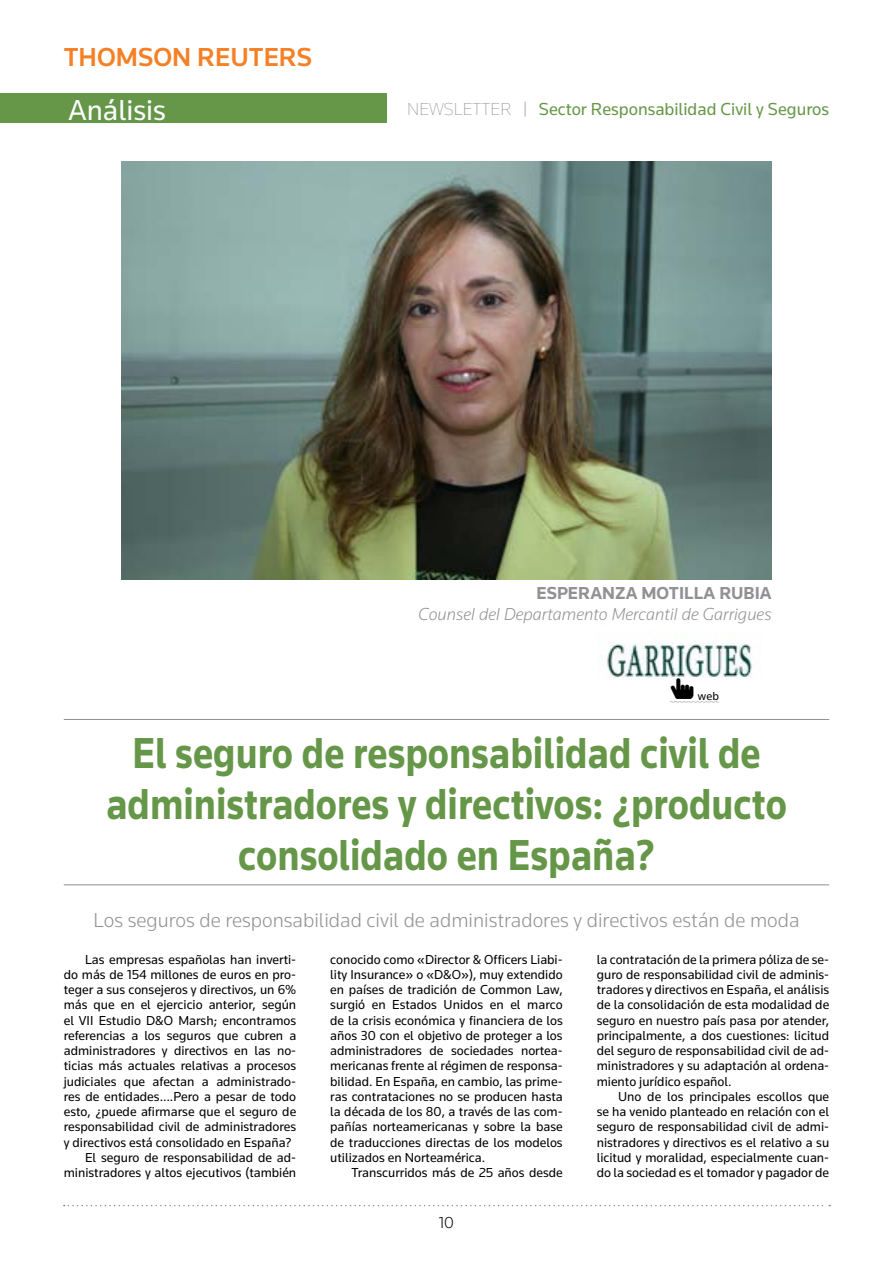
<style>
.page{position:relative;width:893px;height:1263px;background:#fff}
.page>*{position:absolute;margin:0;border:0;box-sizing:border-box;transform-origin:0 0}
.t1{font:700 45px/51.3px "Knowledge";color:#669749;text-align:center;scale:.88 1}
.t2{font:30px "Knowledge";color:#fff}
.t3{font:500 27px "Knowledge";color:#f58025}
.t4{font:300 21px "Knowledge";color:#919195}
.t5{font:18px "Knowledge";color:#669749}
.t6{font:italic 300 18px "Knowledge";color:#919195}
.t7{font:700 18px "Knowledge";color:#919195}
.t8{font:300 16.5px "Knowledge";color:#000}
.t9{font:13.5px/15.3px "Knowledge";color:#000;text-align:justify}
.t10{font:12px "Knowledge";color:#000}
.s1{font-weight:200;color:#919195}
.s2{font-weight:300;font-size:15px;color:#919195}
</style>
<div class="page">
<svg style="left:64px;top:1205px;width:766px;height:1px"></svg>
<div style="left:0;top:94px;width:387px;height:29px;background:#669749"></div>
<hr style="left:64px;top:719px;width:765px;height:1px;background:#919195">
<hr style="left:64px;top:884px;width:765px;height:1px;background:#919195">
<img style="left:121px;top:162px;width:651px;height:417px">
<img style="left:607px;top:642px;width:146px;height:37px">
<svg style="left:669px;top:701px;width:50px;height:2px"></svg>
<h3 class="t3" style="left:64px;top:40px;width:250px">THOMSON REUTERS</h3>
<h2 class="t2" style="left:68px;top:92px;width:99px">Análisis</h2>
<h3 class="t5" style="left:407px;top:98px;width:423px"><span class="s1">NEWSLETTER</span> <span class="s2">|</span> Sector Responsabilidad Civil y Seguros</h3>
<h3 class="t7" style="left:536px;top:582px;width:23px">Esperanza</h3>
<h3 class="t7" style="left:641px;top:582px;width:36px">Motilla</h3>
<h3 class="t7" style="left:719px;top:582px;width:45px">Rubia</h3>
<h3 class="t6" style="left:419px;top:603px;width:354px">Counsel del Departamento Mercantil de Garrigues</h3>
<p class="t10" style="left:670px;top:688px;width:51px"><sup>z</sup> web</p>
<h1 class="t1" style="left:106px;top:726px;width:775px">El seguro de responsabilidad civil de administradores y directivos: ¿producto consolidado en España?</h1>
<h3 class="t4" style="left:93px;top:907px;width:708px">Los seguros de responsabilidad civil de administradores y directivos están de moda</h3>
<p class="t9" style="left:85px;top:951px;width:213px">Las empresas españolas han inverti-</p>
<p class="t9" style="left:64px;top:967px;width:234px">do más de 154 millones de euros en pro-</p>
<p class="t9" style="left:64px;top:982px;width:234px">teger a sus consejeros y directivos, un 6%</p>
<p class="t9" style="left:64px;top:997px;width:234px">más que en el ejercicio anterior, según</p>
<p class="t9" style="left:64px;top:1012px;width:234px">el VII Estudio D&amp;O Marsh; encontramos</p>
<p class="t9" style="left:64px;top:1027px;width:234px">referencias a los seguros que cubren a</p>
<p class="t9" style="left:64px;top:1043px;width:234px">administradores y directivos en las no-</p>
<p class="t9" style="left:64px;top:1058px;width:234px">ticias más actuales relativas a procesos</p>
<p class="t9" style="left:64px;top:1073px;width:234px">judiciales que afectan a administrado-</p>
<p class="t9" style="left:64px;top:1088px;width:234px">res de entidades….Pero a pesar de todo</p>
<p class="t9" style="left:64px;top:1104px;width:234px">esto, ¿puede afirmarse que el seguro de</p>
<p class="t9" style="left:64px;top:1119px;width:234px">responsabilidad civil de administradores</p>
<p class="t9" style="left:64px;top:1134px;width:229px">y directivos está consolidado en España?</p>
<p class="t9" style="left:85px;top:1149px;width:213px">El seguro de responsabilidad de ad-</p>
<p class="t9" style="left:64px;top:1165px;width:234px">ministradores y altos ejecutivos (también</p>
<p class="t9" style="left:597px;top:951px;width:234px">la contratación de la primera póliza de se&shy;guro de responsabilidad civil de adminis&shy;tradores y directivos en España, el análisis de la consolidación de esta modalidad de seguro en nuestro país pasa por atender, principalmente, a dos cuestiones: licitud del seguro de responsabilidad civil de ad&shy;ministradores y su adaptación al ordena&shy;miento jurídico español.</p>
<p class="t9" style="left:597px;top:1088px;width:234px;text-indent:21px">Uno de los principales escollos que se ha venido planteado en relación con el seguro de responsabilidad civil de admi&shy;nistradores y directivos es el relativo a su licitud y moralidad, especialmente cuan&shy;do la sociedad es el tomador y pagador de</p>
<p class="t9" style="left:330px;top:951px;width:234px">conocido como «Director &amp; Officers Liabi&shy;lity Insurance» o «D&amp;O»), muy extendido en países de tradición de Common Law, surgió en Estados Unidos en el marco de la crisis económica y financiera de los años 30 con el objetivo de proteger a los administradores de sociedades nortea&shy;mericanas frente al régimen de responsa&shy;bilidad. En España, en cambio, las prime&shy;ras contrataciones no se producen hasta la década de los 80, a través de las com&shy;pañías norteamericanas y sobre la base de traducciones directas de los modelos utilizados en Norteamérica.</p>
<p class="t9" style="left:352px;top:1165px;width:213px">Transcurridos más de 25 años desde</p>
<p class="t8" style="left:439px;top:1212px;width:17px">10</p>
</div>
